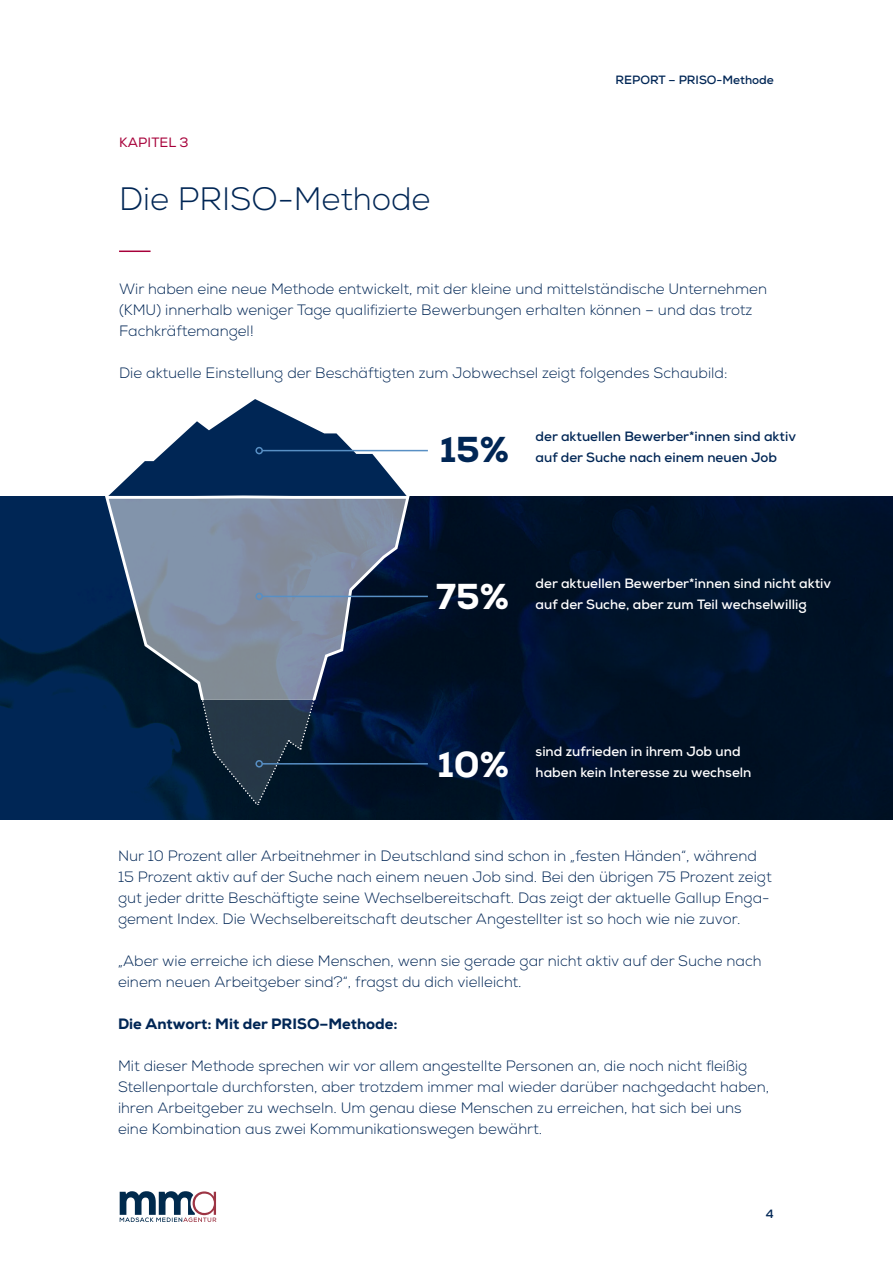
<style>
.page{position:relative;width:893px;height:1263px;background:#fff}
.page>*{position:absolute;margin:0;border:0;box-sizing:border-box;transform-origin:0 0}
.Fließ_Nexa_Light{font:800 36px "Nexa";color:#fff}
.Fließ_Nexa_Light-2{font:800 36px "Nexa";color:#002655}
.Head_1{font:300 32.4px "Nexa";color:#002655}
.Fließ_Nexa_Light-3{font:300 15px/21px "Nexa";color:#002655}
.Fließ_Nexa_Light-4{font:800 15px "Nexa";color:#002655}
.Fließ_Nexa_Light-5{font:700 13.5px/21px "Nexa";color:#fff}
.Fließ_Nexa_Light-6{font:700 13.5px/21px "Nexa";color:#002655}
.Kapitel{font:13.5px "Nexa";letter-spacing:.01em;color:#a7003a}
.t1{font:700 12px "Nexa";color:#002655}
</style>
<div class="page">
<svg style="left:120px;top:1191px;width:96px;height:31px"></svg>
<img style="left:0;top:496px;width:893px;height:323px">
<svg style="left:110px;top:399px;width:298px;height:95px"></svg>
<svg style="left:103px;top:494px;width:308px;height:205px"></svg>
<svg style="left:107px;top:497px;width:301px;height:202px"></svg>
<svg style="left:107px;top:699px;width:302px;height:106px"></svg>
<hr style="left:119px;top:251px;width:32px;height:1px;background:#a7003a">
<hr style="left:262px;top:450px;width:166px;height:1px;background:#588fc4">
<div style="left:255px;top:447px;width:8px;height:7px;border:2px solid #588fc4;border-radius:50%"></div>
<hr style="left:262px;top:596px;width:166px;height:1px;background:#588fc4">
<div style="left:255px;top:593px;width:8px;height:7px;border:2px solid #588fc4;border-radius:50%"></div>
<hr style="left:262px;top:763px;width:166px;height:1px;background:#588fc4">
<div style="left:255px;top:760px;width:8px;height:7px;border:2px solid #588fc4;border-radius:50%"></div>
<p class="Kapitel" style="left:119px;top:134px;width:71px">KAPITEL 3</p>
<p class="Head_1" style="left:119px;top:180px;width:313px">Die PRISO-Methode</p>
<p class="t1" style="left:615px;top:72px;width:160px">REPORT – PRISO-Methode</p>
<p class="Fließ_Nexa_Light-3" style="left:119px;top:279px;width:649px">Wir haben eine neue Methode entwickelt, mit der kleine und mittelständische Unternehmen (KMU) innerhalb weniger Tage qualifizierte Bewerbungen erhalten können – und das trotz<br>Fachkräftemangel!</p>
<p class="Fließ_Nexa_Light-3" style="left:119px;top:363px;width:610px">Die aktuelle Einstellung der Beschäftigten zum Jobwechsel zeigt folgendes Schaubild:</p>
<p class="Fließ_Nexa_Light-2" style="left:440px;top:427px;width:71px">15%</p>
<p class="Fließ_Nexa_Light-6" style="left:536px;top:426px;width:262px">der aktuellen Bewerber*innen sind aktiv auf der Suche nach einem neuen Job</p>
<p class="Fließ_Nexa_Light" style="left:436px;top:574px;width:75px">75%</p>
<p class="Fließ_Nexa_Light-5" style="left:536px;top:573px;width:297px">der aktuellen Bewerber*innen sind nicht aktiv auf der Suche, aber zum Teil wechselwillig</p>
<p class="Fließ_Nexa_Light" style="left:437px;top:742px;width:73px">10%</p>
<p class="Fließ_Nexa_Light-5" style="left:536px;top:741px;width:217px">sind zufrieden in ihrem Job und haben kein Interesse zu wechseln</p>
<p class="Fließ_Nexa_Light-3" style="left:118px;top:846px;width:655px">Nur 10 Prozent aller Arbeitnehmer in Deutschland sind schon in „festen Händen“, während 15 Prozent aktiv auf der Suche nach einem neuen Job sind. Bei den übrigen 75 Prozent zeigt gut jeder dritte Beschäftigte seine Wechselbereitschaft. Das zeigt der aktuelle Gallup Enga&shy;gement Index. Die Wechselbereitschaft deutscher Angestellter ist so hoch wie nie zuvor.</p>
<p class="Fließ_Nexa_Light-3" style="left:118px;top:951px;width:645px">„Aber wie erreiche ich diese Menschen, wenn sie gerade gar nicht aktiv auf der Suche nach einem neuen Arbeitgeber sind?“, fragst du dich vielleicht.</p>
<p class="Fließ_Nexa_Light-4" style="left:118px;top:1014px;width:281px">Die Antwort: Mit der PRISO–Methode:</p>
<p class="Fließ_Nexa_Light-3" style="left:118px;top:1056px;width:653px">Mit dieser Methode sprechen wir vor allem angestellte Personen an, die noch nicht fleißig Stellenportale durchforsten, aber trotzdem immer mal wieder darüber nachgedacht haben, ihren Arbeitgeber zu wechseln. Um genau diese Menschen zu erreichen, hat sich bei uns eine Kombination aus zwei Kommunikationswegen bewährt.</p>
<p class="t1" style="left:766px;top:1206px;width:9px">4</p>
</div>
